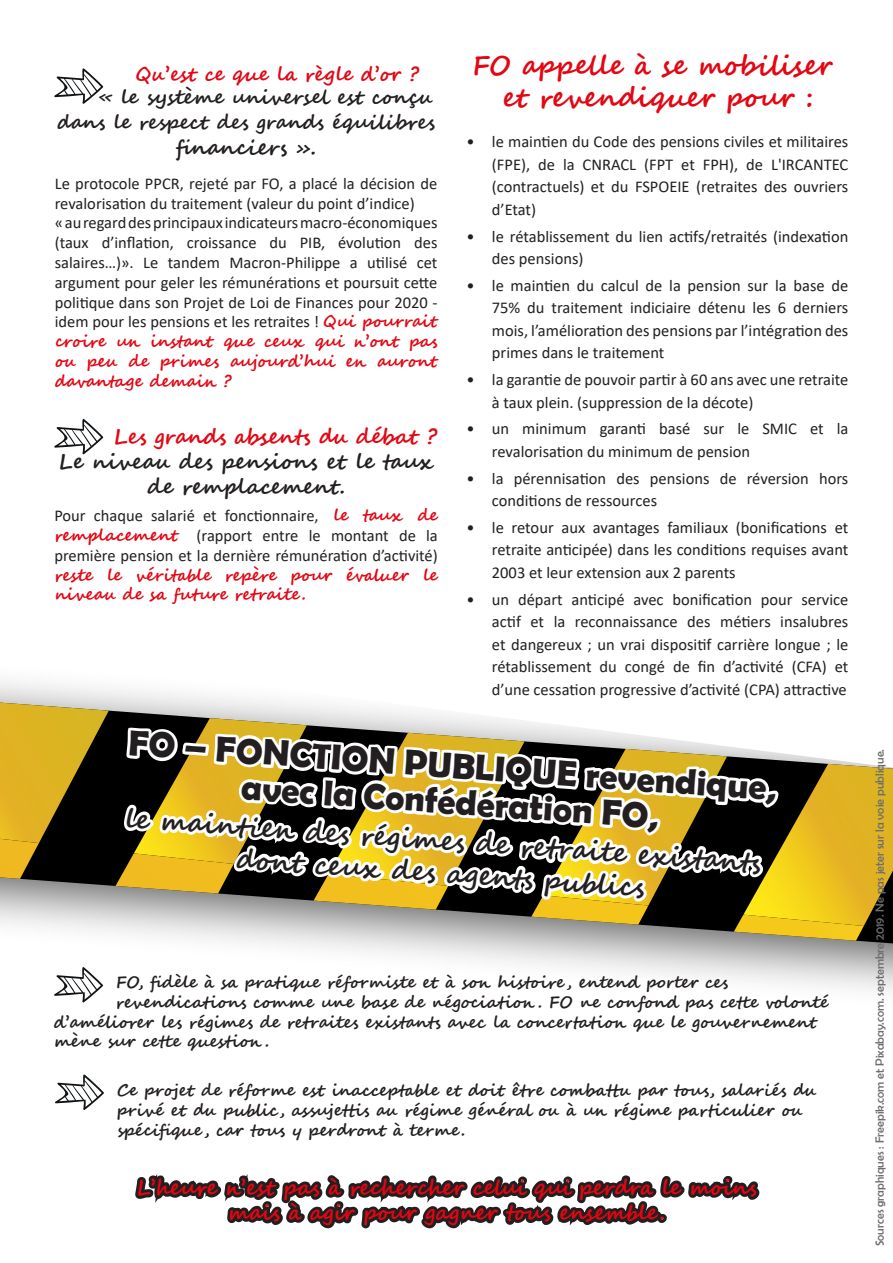
<style>
.page{position:relative;width:893px;height:1263px;background:#fff}
.page>*{position:absolute;margin:0;border:0;box-sizing:border-box;transform-origin:0 0}
.t1{font:700 36px "Berlin Sans FB Demi";color:#231f20}
.t2{font:700 27px/32.4px "Segoe Script";color:#231f20;text-align:center}
.t3{font:700 27px "Segoe Script";letter-spacing:-.005em;color:#e30613}
.t4{font:700 21px/25.2px "Segoe Script";letter-spacing:-.005em;color:#e30613;text-align:center}
.t5{font:700 21px "Segoe Script";color:#231f20}
.t6{font:700 19.5px/25.2px "Segoe Script";color:#231f20;text-align:right}
.t7{font:700 19.5px "Segoe Script";color:#e30613}
.t8{font:16.5px/22.5px "Calibri";color:#231f20;text-align:justify}
.t9{font:700 16.5px/19.8px "Segoe Script";color:#231f20}
.t10{font:12px "Berlin Sans FB";color:#6c6d70}
.s1{font-family:"Segoe Script";font-weight:700;color:#e30613}
</style>
<div class="page">
<svg style="left:0;top:680px;width:116px;height:159px"></svg>
<svg style="left:0;top:703px;width:109px;height:136px;background:#9c7e1d"></svg>
<svg style="left:0;top:839px;width:116px;height:94px;background:#898373"></svg>
<svg style="left:54px;top:68px;width:49px;height:36px"></svg>
<svg style="left:54px;top:418px;width:49px;height:37px"></svg>
<svg style="left:116px;top:689px;width:777px;height:302px"></svg>
<svg style="left:135px;top:1174px;width:625px;height:55px"></svg>
<svg style="left:54px;top:967px;width:49px;height:36px"></svg>
<svg style="left:55px;top:1074px;width:49px;height:36px"></svg>
<p class="t7" style="left:135px;top:58px;width:285px">Qu’est ce que la règle d’or ?</p>
<p class="t6" style="left:57px;top:85px;width:379px">« le système universel est conçu dans le respect des grands équilibres</p>
<p class="t5" style="left:176px;top:130px;width:142px">financiers ».</p>
<p class="t8" style="left:55px;top:173px;width:384px;line-height:19.8px">Le protocole PPCR, rejeté par FO, a placé la décision de revalorisation du traitement (valeur du point d’indice)</p>
<p class="t8" style="left:55px;top:213px;width:384px;line-height:19.8px">« au regard des principaux indicateurs macro-économiques (taux d’inflation, croissance du PIB, évolution des salaires…)». Le tandem Macron-Philippe a utilisé cet argument pour geler les rémunérations et poursuit cette politique dans son Projet de Loi de Finances pour 2020 - idem pour les pensions et les retraites ! <span class="s1">Qui pourrait croire un instant que ceux qui n’ont pas ou peu de primes aujourd’hui en auront davantage demain ?</span></p>
<p class="t4" style="left:114px;top:424px;width:325px">Les grands absents du débat ?</p>
<p class="t5" style="left:58px;top:444px;width:377px">Le niveau des pensions et le taux</p>
<p class="t5" style="left:147px;top:470px;width:199px">de remplacement.</p>
<p class="t8" style="left:54px;top:505px;width:385px;line-height:19.8px">Pour chaque salarié et fonctionnaire, <span class="s1">le taux de remplacement</span> (rapport entre le montant de la première pension et la dernière rémunération d’activité) <span class="s1">reste le véritable repère pour évaluer le niveau de sa future retraite.</span></p>
<p class="t3" style="left:472px;top:43px;width:362px">FO appelle à se mobiliser</p>
<p class="t3" style="left:502px;top:76px;width:313px">et revendiquer pour :</p>
<p class="t8" style="left:492px;top:130px;width:358px;text-indent:-26px">• le maintien du Code des pensions civiles et militaires (FPE), de la CNRACL (FPT et FPH), de L'IRCANTEC (contractuels) et du FSPOEIE (retraites des ouvriers d’Etat)</p>
<p class="t8" style="left:492px;top:224px;width:358px;text-indent:-26px">• le rétablissement du lien actifs/retraités (indexation des pensions)</p>
<p class="t8" style="left:492px;top:274px;width:358px;text-indent:-26px">• le maintien du calcul de la pension sur la base de 75% du traitement indiciaire détenu les 6 derniers mois, l’amélioration des pensions par l’intégration des primes dans le traitement</p>
<p class="t8" style="left:492px;top:368px;width:358px;text-indent:-26px">• la garantie de pouvoir partir à 60 ans avec une retraite à taux plein. (suppression de la décote)</p>
<p class="t8" style="left:492px;top:417px;width:358px;text-indent:-26px">• un minimum garanti basé sur le SMIC et la revalorisation du minimum de pension</p>
<p class="t8" style="left:492px;top:466px;width:358px;text-indent:-26px">• la pérennisation des pensions de réversion hors conditions de ressources</p>
<p class="t8" style="left:492px;top:516px;width:358px;text-indent:-26px">• le retour aux avantages familiaux (bonifications et retraite anticipée) dans les conditions requises avant 2003 et leur extension aux 2 parents</p>
<p class="t8" style="left:492px;top:587px;width:358px;text-indent:-26px">• un départ anticipé avec bonification pour service actif et la reconnaissance des métiers insalubres et dangereux ; un vrai dispositif carrière longue ; le rétablissement du congé de fin d’activité (CFA) et d’une cessation progressive d’activité (CPA) attractive</p>
<p class="t1" style="left:130px;top:722px;width:651px;rotate:4deg">FO – FONCTION PUBLIQUE revendique,</p>
<p class="t1" style="left:243px;top:766px;width:420px;rotate:4deg">avec la Confédération FO,</p>
<p class="t2" style="left:126px;top:803px;width:640px;rotate:4deg">le maintien des régimes de retraite existants dont ceux des agents publics</p>
<p class="t9" style="left:116px;top:972px;width:614px">FO, fidèle à sa pratique réformiste et à son histoire , entend porter ces</p>
<p class="t9" style="left:116px;top:992px;width:714px">revendications comme une base de négociation . FO ne confond pas cette volonté</p>
<p class="t9" style="left:54px;top:1012px;width:763px">d’améliorer les régimes de retraites existants avec la concertation que le gouvernement</p>
<p class="t9" style="left:54px;top:1032px;width:217px">mène sur cette question .</p>
<p class="t9" style="left:117px;top:1080px;width:701px">Ce projet de réforme est inacceptable et doit être combattu par tous, salariés du privé et du public, assujettis au régime général ou à un régime particulier ou</p>
<p class="t9" style="left:117px;top:1120px;width:350px">spécifique , car tous y perdront à terme.</p>
<p class="t4" style="left:136px;top:1175px;width:622px">L’heure n’est pas à rechercher celui qui perdra le moins mais à agir pour gagner tous ensemble.</p>
<p class="t10" style="left:873px;top:1246px;width:499px;rotate:-90deg">Sources graphiques : Freepik.com et Pixabay.com. septembre 2019. Ne pas jeter sur la voie publique.</p>
</div>
